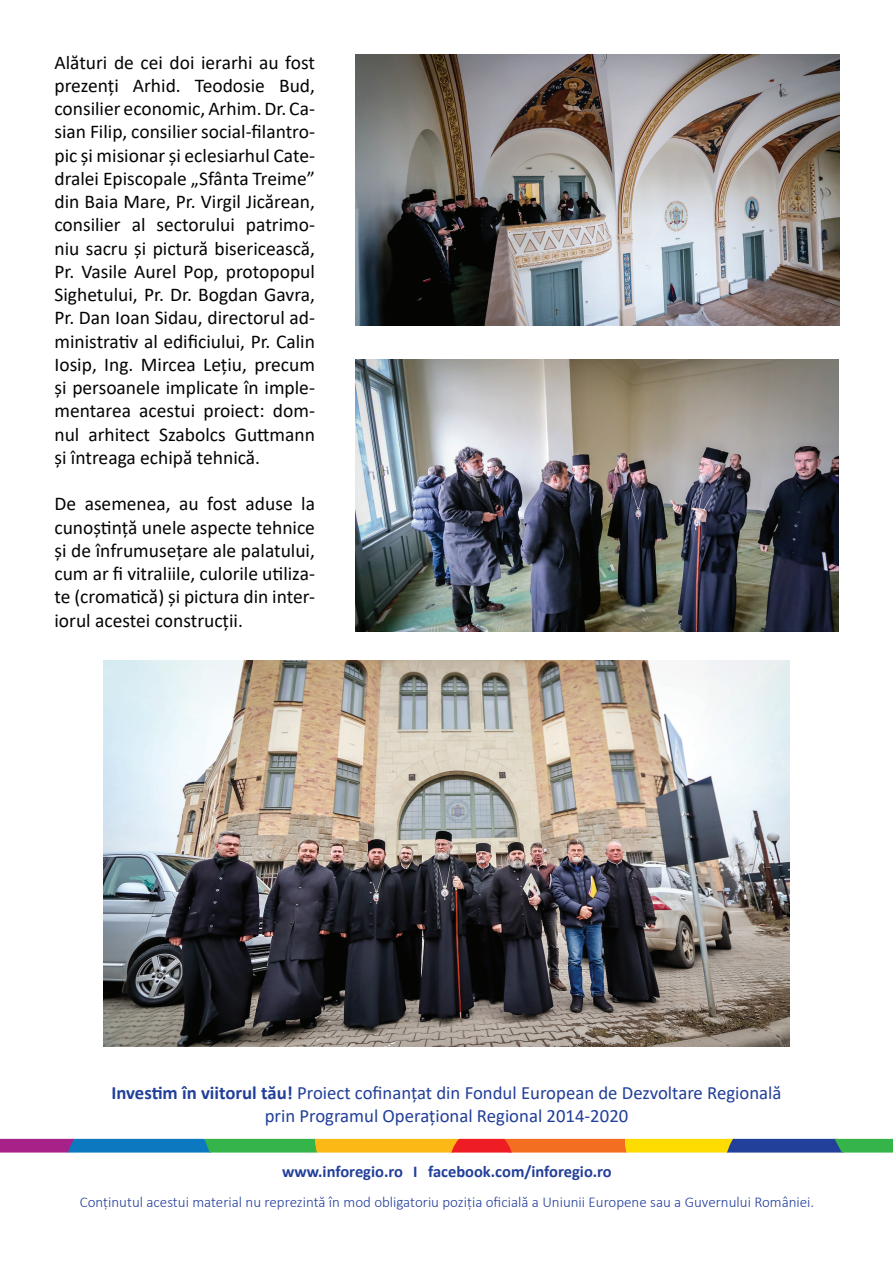
<style>
.page{position:relative;width:893px;height:1263px;background:#fff}
.page>*{position:absolute;margin:0;border:0;box-sizing:border-box;transform-origin:0 0}
.t1{font:19.5px/23.2px "Calibri";color:#040503;text-align:justify}
.t2{font:18.75px/22.5px "Calibri";color:#223f99;text-align:center}
.t3{font:700 16.5px "Calibri";color:#223f99}
.t4{font:300 15px "Calibri";color:#223f99}
.s1{font-weight:700}
</style>
<div class="page">
<svg style="left:0;top:1139px;width:893px;height:13px;background:#908451"></svg>
<img style="left:356px;top:54px;width:483px;height:272px">
<img style="left:355px;top:359px;width:484px;height:272px">
<img style="left:103px;top:661px;width:687px;height:385px">
<p class="t1" style="left:54px;top:50px;width:262px">Alături de cei doi ierarhi au fost prezenți Arhid. Teodosie Bud, consilier economic, Arhim. Dr. Ca&shy;sian Filip, consilier social-filantro&shy;pic și misionar și eclesiarhul Cate&shy;dralei Episcopale „Sfânta Treime” din Baia Mare, Pr. Virgil Jicărean, consilier al sectorului patrimo&shy;niu sacru și pictură bisericească, Pr. Vasile Aurel Pop, protopopul Sighetului, Pr. Dr. Bogdan Gavra, Pr. Dan Ioan Sidau, directorul ad&shy;ministrativ al edificiului, Pr. Calin Iosip, Ing. Mircea Lețiu, precum și persoanele implicate în imple&shy;mentarea acestui proiect: dom&shy;nul arhitect Szabolcs Guttmann și întreaga echipă tehnică.</p>
<p class="t1" style="left:54px;top:492px;width:262px">De asemenea, au fost aduse la cunoștință unele aspecte tehnice și de înfrumusețare ale palatului, cum ar fi vitraliile, culorile utiliza&shy;te (cromatică) și pictura din inter&shy;iorul acestei construcții.</p>
<p class="t2" style="left:111px;top:1081px;width:671px"><span class="s1">Investim în viitorul tău!</span> Proiect cofinanțat din Fondul European de Dezvoltare Regională prin Programul Operațional Regional 2014-2020</p>
<p class="t3" style="left:282px;top:1160px;width:331px">www.inforegio.ro I facebook.com/inforegio.ro</p>
<p class="t4" style="left:80px;top:1192px;width:736px">Conținutul acestui material nu reprezintă în mod obligatoriu poziția oficială a Uniunii Europene sau a Guvernului României.</p>
</div>
